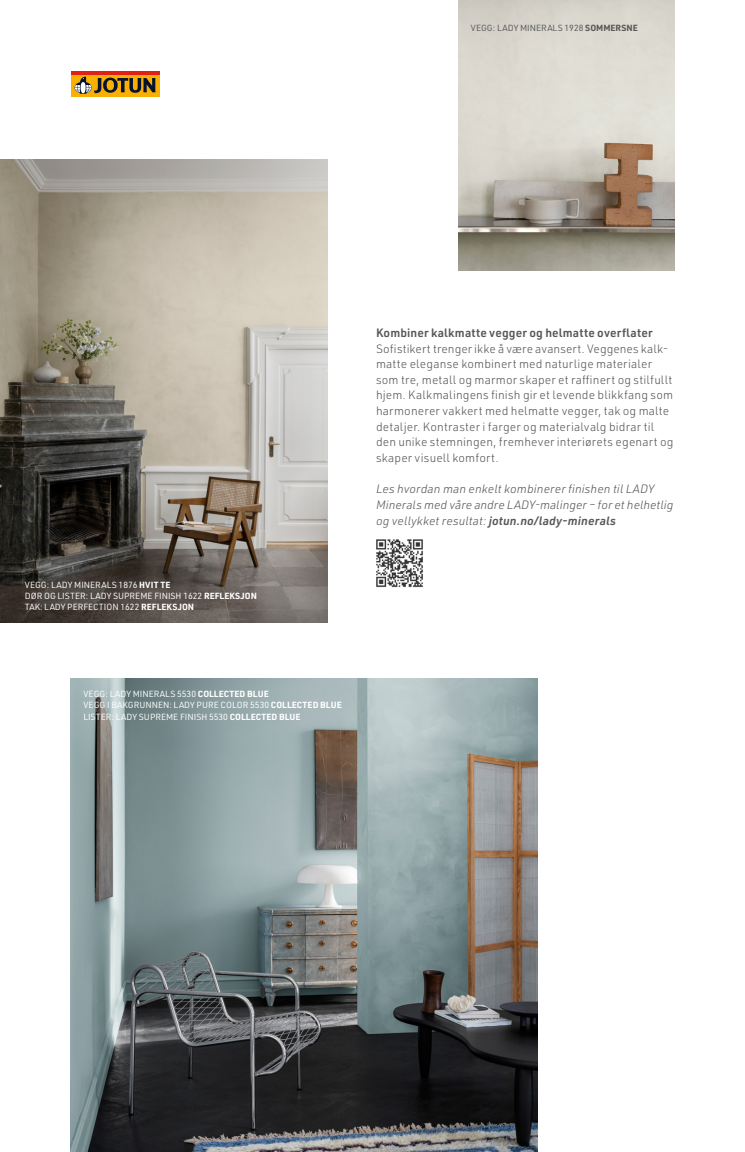
<style>
.page{position:relative;width:745px;height:1152px;background:#fff}
.page>*{position:absolute;margin:0;border:0;box-sizing:border-box;transform-origin:0 0}
.GCC2024_Body_text{font:300 11.88px/15.6px "URWDIN";letter-spacing:.01em;color:#575756}
.GCC2024_Body_text-2{font:italic 300 11.88px/15.6px "URWDIN";letter-spacing:.005em;color:#575756}
.GCC2024_Body_text-3{font:600 11.88px "URWDIN";letter-spacing:.01em;color:#575756}
.t1{font:8.75px "URWDIN";color:#fff}
.t2{font:8.75px "URWDIN";color:#575756}
.s1{font-weight:700}
.s2{font-weight:600}
</style>
<div class="page">
<img style="left:0;top:159px;width:328px;height:463px">
<img style="left:458px;top:0;width:215px;height:270px">
<img style="left:71px;top:678px;width:466px;height:474px">
<div style="left:71px;top:74px;width:88px;height:23px;background:#f9b000"></div>
<hr style="left:71px;top:71px;width:88px;height:3px;background:#e41f13">
<svg style="left:74px;top:77px;width:81px;height:17px"></svg>
<img style="left:376px;top:539px;width:47px;height:49px">
<p class="t2" style="left:470px;top:22px;width:168px">VEGG: LADY MINERALS 1928 <span class="s1">SOMMERSNE</span></p>
<p class="t1" style="left:25px;top:579px;width:147px">VEGG: LADY MINERALS 1876 <span class="s1">HVIT TE</span></p>
<p class="t1" style="left:25px;top:590px;width:233px">DØR OG LISTER: LADY SUPREME FINISH 1622 <span class="s1">REFLEKSJON</span></p>
<p class="t1" style="left:25px;top:601px;width:171px">TAK: LADY PERFECTION 1622 <span class="s1">REFLEKSJON</span></p>
<p class="t1" style="left:83px;top:688px;width:187px">VEGG: LADY MINERALS 5530 <span class="s1">COLLECTED BLUE</span></p>
<p class="t1" style="left:83px;top:699px;width:260px">VEGG I BAKGRUNNEN: LADY PURE COLOR 5530 <span class="s1">COLLECTED BLUE</span></p>
<p class="t1" style="left:83px;top:710px;width:219px">LISTER: LADY SUPREME FINISH 5530 <span class="s1">COLLECTED BLUE</span></p>
<p class="GCC2024_Body_text-3" style="left:376px;top:325px;width:278px">Kombiner kalkmatte vegger og helmatte overflater</p>
<p class="GCC2024_Body_text" style="left:376px;top:340px;width:299px">Sofistikert trenger ikke å være avansert. Veggenes kalk&shy;matte eleganse kombinert med naturlige materialer som tre, metall og marmor skaper et raffinert og stilfullt hjem. Kalkmalingens finish gir et levende blikkfang som harmonerer vakkert med helmatte vegger, tak og malte detaljer. Kontraster i farger og materialvalg bidrar til den unike stemningen, fremhever interiørets egenart og skaper visuell komfort.</p>
<p class="GCC2024_Body_text-2" style="left:376px;top:481px;width:299px">Les hvordan man enkelt kombinerer finishen til LADY<br>Minerals med våre andre LADY-malinger – for et helhetlig og vellykket resultat: <span class="s2">jotun.no/lady-minerals</span></p>
</div>
